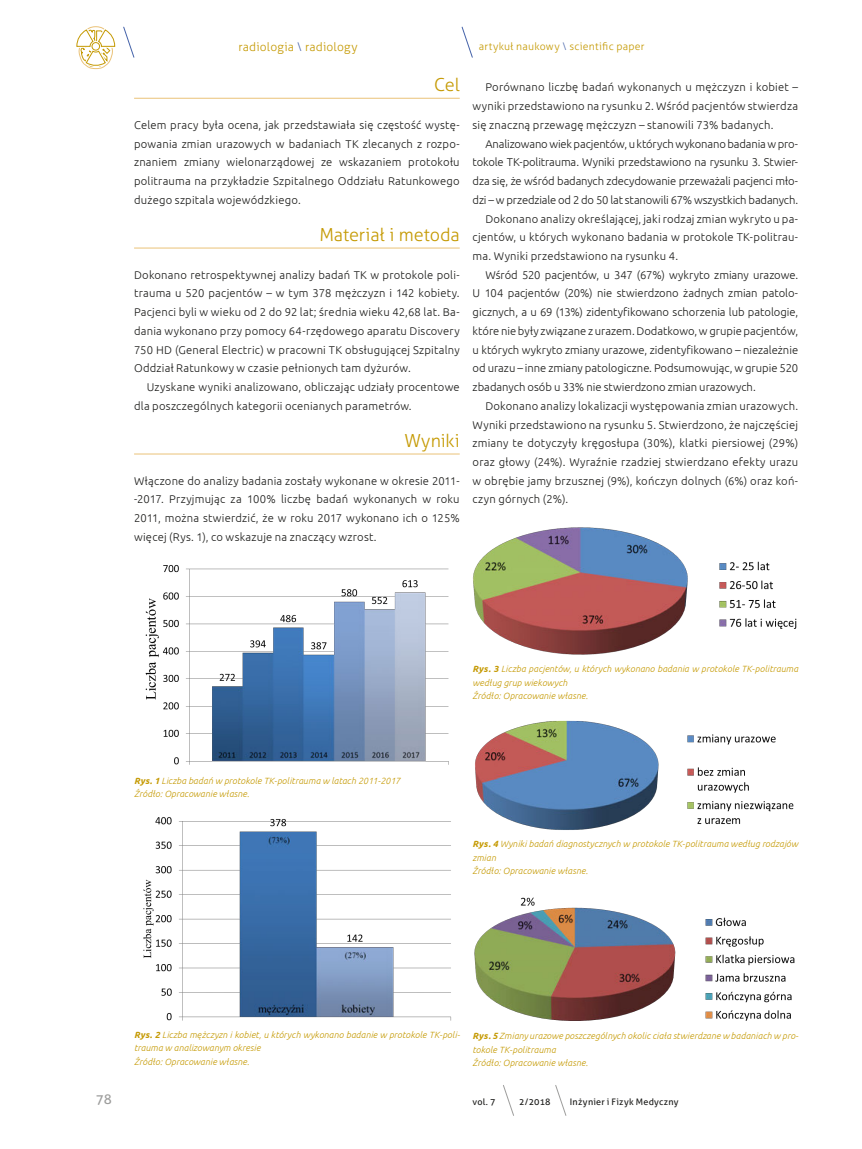
<style>
.page{position:relative;width:862px;height:1149px;background:#fff}
.page>*{position:absolute;margin:0;border:0;box-sizing:border-box;transform-origin:0 0}
.Tytuł_sekcji{font:300 18px "Aller";letter-spacing:-.005em;color:#c59a04}
.t1{font:13.5px "Aller";color:#9d9d9c}
.t2{font:300 12px "Aller";letter-spacing:.015em;color:#c59a04}
.Treść{font:300 11.25px/18.8px "Ubuntu";letter-spacing:.015em;color:#1d1d1b;text-align:justify}
.Treść_BA{font:300 11.25px/18.8px "Ubuntu";letter-spacing:.02em;color:#1d1d1b;text-align:justify}
.t3{font:300 10.5px "Aller";letter-spacing:.025em;color:#c59a04}
.Podpis_pod_zdjęciem{font:italic 300 9px/13.5px "Ubuntu";letter-spacing:.015em;color:#c59a04}
.t4{font:9px "Aller";letter-spacing:.025em;color:#1d1d1b}
.s1{color:#4462a9}
.s2{font-weight:700}
</style>
<div class="page">
<svg style="left:461px;top:26px;width:12px;height:32px"></svg>
<svg style="left:555px;top:1085px;width:11px;height:30px"></svg>
<svg style="left:503px;top:1085px;width:10px;height:30px"></svg>
<svg style="left:76px;top:26px;width:59px;height:43px"></svg>
<div style="left:92px;top:43px;width:7px;height:7px;background:#fff;border-radius:50%"></div>
<div style="left:92px;top:42px;width:8px;height:8px;border:1px solid #c59a04;border-radius:50%"></div>
<hr style="left:134px;top:98px;width:325px;height:1px;background:#eac278">
<hr style="left:134px;top:247px;width:325px;height:1px;background:#eac278">
<hr style="left:134px;top:453px;width:325px;height:1px;background:#eac278">
<img style="left:145px;top:564px;width:304px;height:201px">
<img style="left:143px;top:817px;width:308px;height:204px">
<img style="left:473px;top:527px;width:324px;height:128px">
<img style="left:475px;top:720px;width:319px;height:110px">
<img style="left:474px;top:897px;width:321px;height:124px">
<p class="t2" style="left:238px;top:40px;width:120px">radiologia <span class="s1">\</span> radiology</p>
<p class="t3" style="left:478px;top:40px;width:167px">artykuł naukowy <span class="s1">\</span> scientific paper</p>
<p class="Tytuł_sekcji" style="left:434px;top:74px;width:27px">Cel</p>
<p class="Treść_BA" style="left:134px;top:115px;width:327px">Celem pracy była ocena, jak przedstawiała się częstość wystę&shy;powania zmian urazowych w badaniach TK zlecanych z rozpo&shy;znaniem zmiany wielonarządowej ze wskazaniem protokołu politrauma na przykładzie Szpitalnego Oddziału Ratunkowego dużego szpitala wojewódzkiego.</p>
<p class="Tytuł_sekcji" style="left:319px;top:224px;width:142px">Materiał i metoda</p>
<p class="Treść_BA" style="left:134px;top:265px;width:327px">Dokonano retrospektywnej analizy badań TK w protokole poli&shy;trauma u 520 pacjentów – w tym 378 mężczyzn i 142 kobiety.<br>Pacjenci byli w wieku od 2 do 92 lat; średnia wieku 42,68 lat. Ba&shy;dania wykonano przy pomocy 64-rzędowego aparatu Discovery 750 HD (General Electric) w pracowni TK obsługującej Szpitalny Oddział Ratunkowy w czasie pełnionych tam dyżurów.</p>
<p class="Treść" style="left:134px;top:377px;width:327px;text-indent:13px">Uzyskane wyniki analizowano, obliczając udziały procentowe dla poszczególnych kategorii ocenianych parametrów.</p>
<p class="Tytuł_sekcji" style="left:404px;top:430px;width:57px">Wyniki</p>
<p class="Treść_BA" style="left:134px;top:471px;width:327px">Włączone do analizy badania zostały wykonane w okresie 2011- -2017. Przyjmując za 100% liczbę badań wykonanych w roku 2011, można stwierdzić, że w roku 2017 wykonano ich o 125% więcej (Rys. 1), co wskazuje na znaczący wzrost.</p>
<p class="Treść" style="left:472px;top:78px;width:327px;text-indent:13px">Porównano liczbę badań wykonanych u mężczyzn i kobiet – wyniki przedstawiono na rysunku 2. Wśród pacjentów stwierdza się znaczną przewagę mężczyzn – stanowili 73% badanych.</p>
<p class="Treść" style="left:472px;top:134px;width:327px;text-indent:13px">Analizowano wiek pacjentów, u których wykonano badania w pro&shy;tokole TK-politrauma. Wyniki przedstawiono na rysunku 3. Stwier&shy;dza się, że wśród badanych zdecydowanie przeważali pacjenci mło&shy;dzi – w przedziale od 2 do 50 lat stanowili 67% wszystkich badanych.</p>
<p class="Treść" style="left:472px;top:209px;width:327px;text-indent:13px">Dokonano analizy określającej, jaki rodzaj zmian wykryto u pa&shy;cjentów, u których wykonano badania w protokole TK-politrau&shy;ma. Wyniki przedstawiono na rysunku 4.</p>
<p class="Treść" style="left:472px;top:265px;width:327px;text-indent:13px">Wśród 520 pacjentów, u 347 (67%) wykryto zmiany urazowe.<br>U 104 pacjentów (20%) nie stwierdzono żadnych zmian patolo&shy;gicznych, a u 69 (13%) zidentyfikowano schorzenia lub patologie, które nie były związane z urazem. Dodatkowo, w grupie pacjentów, u których wykryto zmiany urazowe, zidentyfikowano – niezależnie od urazu – inne zmiany patologiczne. Podsumowując, w grupie 520 zbadanych osób u 33% nie stwierdzono zmian urazowych.</p>
<p class="Treść" style="left:472px;top:396px;width:327px;text-indent:13px">Dokonano analizy lokalizacji występowania zmian urazowych.<br>Wyniki przedstawiono na rysunku 5. Stwierdzono, że najczęściej zmiany te dotyczyły kręgosłupa (30%), klatki piersiowej (29%) oraz głowy (24%). Wyraźnie rzadziej stwierdzano efekty urazu w obrębie jamy brzusznej (9%), kończyn dolnych (6%) oraz koń&shy;czyn górnych (2%).</p>
<p class="Podpis_pod_zdjęciem" style="left:134px;top:773px;width:267px"><span class="s2">Rys. 1</span> Liczba badań w protokole TK-politrauma w latach 2011-2017</p>
<p class="Podpis_pod_zdjęciem" style="left:134px;top:786px;width:117px">Źródło: Opracowanie własne.</p>
<p class="Podpis_pod_zdjęciem" style="left:472px;top:662px;width:327px"><span class="s2">Rys. 3</span> Liczba pacjentów, u których wykonano badania w protokole TK-politrauma według grup wiekowych</p>
<p class="Podpis_pod_zdjęciem" style="left:472px;top:689px;width:117px">Źródło: Opracowanie własne.</p>
<p class="Podpis_pod_zdjęciem" style="left:472px;top:836px;width:327px"><span class="s2">Rys. 4</span> Wyniki badań diagnostycznych w protokole TK-politrauma według rodzajów zmian</p>
<p class="Podpis_pod_zdjęciem" style="left:472px;top:863px;width:117px">Źródło: Opracowanie własne.</p>
<p class="Podpis_pod_zdjęciem" style="left:134px;top:1027px;width:327px"><span class="s2">Rys. 2</span> Liczba mężczyzn i kobiet, u których wykonano badanie w protokole TK-poli&shy;trauma w analizowanym okresie</p>
<p class="Podpis_pod_zdjęciem" style="left:134px;top:1054px;width:117px">Źródło: Opracowanie własne.</p>
<p class="Podpis_pod_zdjęciem" style="left:472px;top:1028px;width:327px"><span class="s2">Rys. 5</span> Zmiany urazowe poszczególnych okolic ciała stwierdzane w badaniach w pro&shy;tokole TK-politrauma</p>
<p class="Podpis_pod_zdjęciem" style="left:472px;top:1055px;width:117px">Źródło: Opracowanie własne.</p>
<p class="t1" style="left:96px;top:1090px;width:18px">78</p>
<p class="t4" style="left:472px;top:1095px;width:25px">vol. 7</p>
<p class="t4" style="left:519px;top:1095px;width:33px">2/2018</p>
<p class="t4" style="left:569px;top:1095px;width:110px">Inżynier i Fizyk Medyczny</p>
</div>
